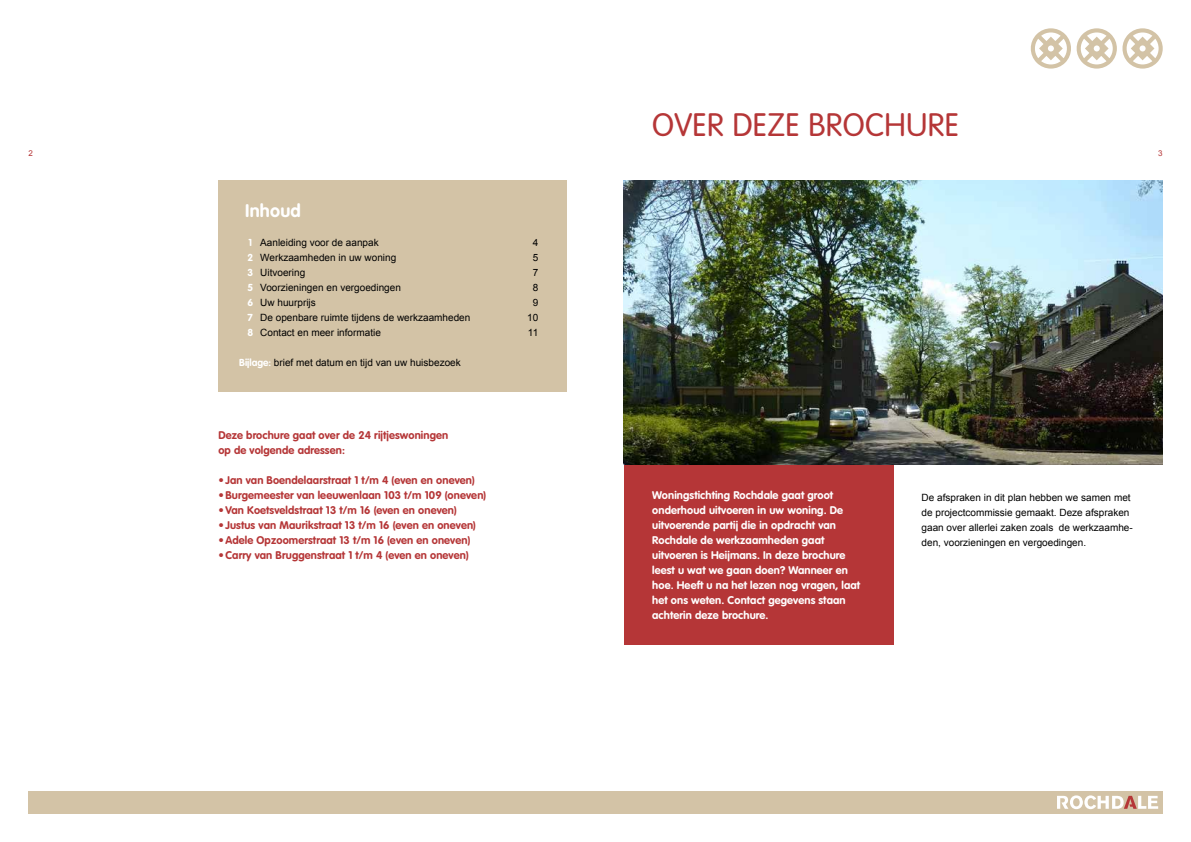
<style>
.page{position:relative;width:1191px;height:842px;background:#fff}
.page>*{position:absolute;margin:0;border:0;box-sizing:border-box;transform-origin:0 0}
.t1{font:300 32px "VAG Rounded";letter-spacing:.01em;color:#b53637}
.t2{font:700 18px "VAG Rounded";letter-spacing:.01em;color:#fff}
.t3{font:700 11px/15px "VAG Rounded";letter-spacing:.01em;color:#b53637}
.t4{font:700 11px/15px "VAG Rounded";letter-spacing:.01em;color:#fff}
.t5{font:10px/15px "Arial";color:#000}
.t6{font:8px "Arial";color:#b53637}
.s1{font-family:"VAG Rounded";font-weight:700;color:#fff}
</style>
<div class="page">
<div style="left:28px;top:791px;width:1134px;height:23px;background:#d3c3a6"></div>
<svg style="left:1057px;top:795px;width:101px;height:14px"></svg>
<svg style="left:1030px;top:28px;width:132px;height:41px"></svg>
<div style="left:624px;top:441px;width:269px;height:203px;background:#b53637"></div>
<img style="left:624px;top:180px;width:538px;height:285px">
<div style="left:218px;top:180px;width:349px;height:211px;background:#d3c3a6"></div>
<h1 class="t1" style="left:652px;top:107px;width:308px">OVER DEZE BROCHURE</h1>
<p class="t6" style="left:28px;top:148px;width:6px">2</p>
<p class="t6" style="left:1158px;top:148px;width:6px">3</p>
<h2 class="t2" style="left:245px;top:200px;width:57px">Inhoud</h2>
<p class="t5" style="left:248px;top:235px;width:132px"><span class="s1">1</span> Aanleiding voor de aanpak</p>
<p class="t5" style="left:533px;top:235px;width:7px">4</p>
<p class="t5" style="left:247px;top:250px;width:150px"><span class="s1">2</span> Werkzaamheden in uw woning</p>
<p class="t5" style="left:533px;top:250px;width:7px">5</p>
<p class="t5" style="left:247px;top:265px;width:59px"><span class="s1">3</span> Uitvoering</p>
<p class="t5" style="left:533px;top:265px;width:7px">7</p>
<p class="t5" style="left:247px;top:280px;width:155px"><span class="s1">5</span> Voorzieningen en vergoedingen</p>
<p class="t5" style="left:533px;top:280px;width:7px">8</p>
<p class="t5" style="left:247px;top:295px;width:70px"><span class="s1">6</span> Uw huurprijs</p>
<p class="t5" style="left:533px;top:295px;width:7px">9</p>
<p class="t5" style="left:247px;top:310px;width:224px"><span class="s1">7</span> De openbare ruimte tijdens de werkzaamheden</p>
<p class="t5" style="left:527px;top:310px;width:13px">10</p>
<p class="t5" style="left:247px;top:325px;width:135px"><span class="s1">8</span> Contact en meer informatie</p>
<p class="t5" style="left:528px;top:325px;width:12px">11</p>
<p class="t5" style="left:239px;top:355px;width:223px"><span class="s1">Bijlage:</span> brief met datum en tijd van uw huisbezoek</p>
<p class="t3" style="left:218px;top:428px;width:231px">Deze brochure gaat over de 24 rijtjeswoningen op de volgende adressen:</p>
<p class="t3" style="left:218px;top:473px;width:258px">• Jan van Boendelaarstraat 1 t/m 4 (even en oneven)</p>
<p class="t3" style="left:218px;top:488px;width:269px">• Burgemeester van leeuwenlaan 103 t/m 109 (oneven)</p>
<p class="t3" style="left:218px;top:503px;width:240px">•Van Koetsveldstraat 13 t/m 16 (even en oneven)</p>
<p class="t3" style="left:218px;top:518px;width:259px">• Justus van Maurikstraat 13 t/m 16 (even en oneven)</p>
<p class="t3" style="left:218px;top:533px;width:253px">•Adele Opzoomerstraat 13 t/m 16 (even en oneven)</p>
<p class="t3" style="left:218px;top:548px;width:252px">•Carry van Bruggenstraat 1 t/m 4 (even en oneven)</p>
<p class="t4" style="left:652px;top:488px;width:209px">Woningstichting Rochdale gaat groot onderhoud uitvoeren in uw woning. De uitvoerende partij die in opdracht van Rochdale de werkzaamheden gaat uitvoeren is Heijmans. In deze brochure leest u wat we gaan doen? Wanneer en hoe. Heeft u na het lezen nog vragen, laat het ons weten. Contact gegevens staan achterin deze brochure.</p>
<p class="t5" style="left:921px;top:490px;width:213px">De afspraken in dit plan hebben we samen met de projectcommissie gemaakt. Deze afspraken gaan over allerlei zaken zoals de werkzaamhe&shy;den, voorzieningen en vergoedingen.</p>
</div>
